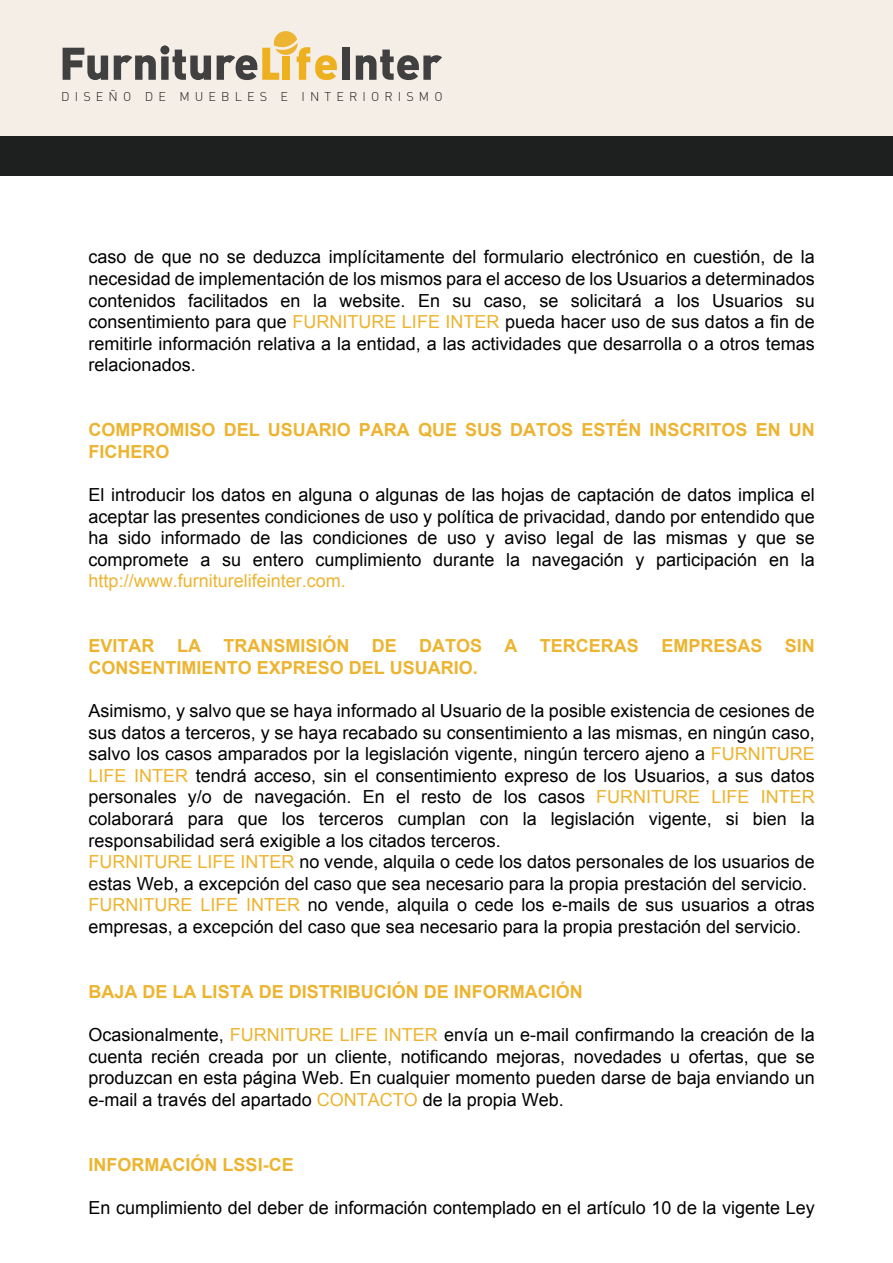
<style>
.page{position:relative;width:893px;height:1263px;background:#fff}
.page>*{position:absolute;margin:0;border:0;box-sizing:border-box;transform-origin:0 0}
.t1{font:18px/21.6px "Arial";color:#000;text-align:justify}
.t2{font:700 18px/21.6px "Arial";color:#edb431}
.t3{font:18px "Arial";color:#edb431}
.t4{font:300 12.6px "DIN";letter-spacing:.405em;color:#231f20}
.s1{color:#edb431}
</style>
<div class="page">
<div style="left:0;top:0;width:893px;height:176px;background:#f5eee6"></div>
<div style="left:0;top:136px;width:893px;height:40px;background:#1e1f1f"></div>
<svg style="left:63px;top:48px;width:45px;height:32px"></svg>
<svg style="left:114px;top:45px;width:97px;height:35px"></svg>
<div style="left:342px;top:48px;width:8px;height:32px;background:#404041"></div>
<svg style="left:356px;top:50px;width:86px;height:30px"></svg>
<svg style="left:217px;top:31px;width:120px;height:49px"></svg>
<p class="t4" style="left:61px;top:89px;width:383px">DISEÑO DE MUEBLES E INTERIORISMO</p>
<p class="t1" style="left:89px;top:246px;width:727px">caso de que no se deduzca implícitamente del formulario electrónico en cuestión, de la necesidad de implementación de los mismos para el acceso de los Usuarios a determinados contenidos facilitados en la website. En su caso, se solicitará a los Usuarios su consentimiento para que <span class="s1">FURNITURE LIFE INTER</span> pueda hacer uso de sus datos a fin de remitirle información relativa a la entidad, a las actividades que desarrolla o a otros temas relacionados.</p>
<p class="t2" style="left:89px;top:420px;width:728px">COMPROMISO DEL USUARIO PARA QUE SUS DATOS ESTÉN INSCRITOS EN UN<br>FICHERO</p>
<p class="t1" style="left:89px;top:484px;width:728px">El introducir los datos en alguna o algunas de las hojas de captación de datos implica el aceptar las presentes condiciones de uso y política de privacidad, dando por entendido que ha sido informado de las condiciones de uso y aviso legal de las mismas y que se compromete a su entero cumplimiento durante la navegación y participación en la</p>
<p class="t3" style="left:89px;top:569px;width:259px">http://www.furniturelifeinter.com.</p>
<p class="t2" style="left:89px;top:636px;width:728px">EVITAR LA TRANSMISIÓN DE DATOS A TERCERAS EMPRESAS SIN<br>CONSENTIMIENTO EXPRESO DEL USUARIO.</p>
<p class="t1" style="left:89px;top:700px;width:728px;text-align:left">Asimismo, y salvo que se haya informado al Usuario de la posible existencia de cesiones de sus datos a terceros, y se haya recabado su consentimiento a las mismas, en ningún caso, salvo los casos amparados por la legislación vigente, ningún tercero ajeno a <span class="s1">FURNITURE LIFE INTER</span> tendrá acceso, sin el consentimiento expreso de los Usuarios, a sus datos personales y/o de navegación. En el resto de los casos <span class="s1">FURNITURE LIFE INTER </span>colaborará para que los terceros cumplan con la legislación vigente, si bien la responsabilidad será exigible a los citados terceros.<br><span class="s1">FURNITURE LIFE INTER</span> no vende, alquila o cede los datos personales de los usuarios de estas Web, a excepción del caso que sea necesario para la propia prestación del servicio.<br><span class="s1">FURNITURE LIFE INTER</span> no vende, alquila o cede los e-mails de sus usuarios a otras empresas, a excepción del caso que sea necesario para la propia prestación del servicio.</p>
<p class="t2" style="left:89px;top:981px;width:496px">BAJA DE LA LISTA DE DISTRIBUCIÓN DE INFORMACIÓN</p>
<p class="t1" style="left:89px;top:1024px;width:728px">Ocasionalmente, <span class="s1">FURNITURE LIFE INTER</span> envía un e-mail confirmando la creación de la cuenta recién creada por un cliente, notificando mejoras, novedades u ofertas, que se produzcan en esta página Web. En cualquier momento pueden darse de baja enviando un e-mail a través del apartado <span class="s1">CONTACTO</span> de la propia Web.</p>
<p class="t2" style="left:89px;top:1154px;width:207px">INFORMACIÓN LSSI-CE</p>
<p class="t1" style="left:89px;top:1197px;width:727px">En cumplimiento del deber de información contemplado en el artículo 10 de la vigente Ley</p>
</div>
